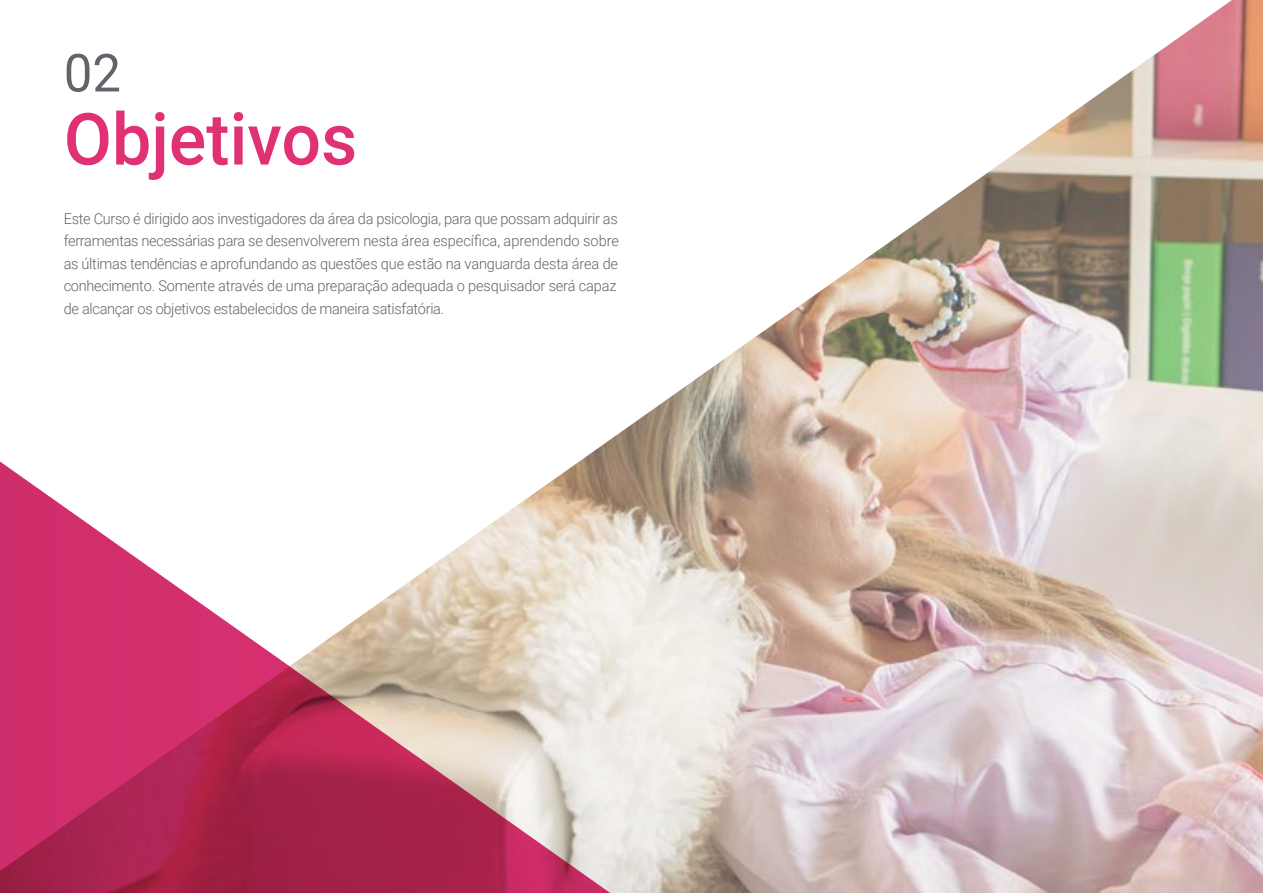
<style>
.page{position:relative;width:1263px;height:893px;background:#fff}
.page>*{position:absolute;margin:0;border:0;box-sizing:border-box;transform-origin:0 0}
.t1{font:500 72px "Roboto";color:#df3174}
.t2{font:52.5px "Roboto";color:#61646a}
.t3{font:300 15px/22.5px "Roboto";letter-spacing:-.02em;color:#61646a}
</style>
<div class="page">
<img style="left:601px;top:0;width:662px;height:893px">
<svg style="left:0;top:446px;width:640px;height:447px"></svg>
<h2 class="t2" style="left:64px;top:36px;width:59px">02</h2>
<h1 class="t1" style="left:64px;top:89px;width:295px">Objetivos</h1>
<p class="t3" style="left:64px;top:207px;width:557px">Este Curso é dirigido aos investigadores da área da psicologia, para que possam adquirir as ferramentas necessárias para se desenvolverem nesta área específica, aprendendo sobre as últimas tendências e aprofundando as questões que estão na vanguarda desta área de conhecimento. Somente através de uma preparação adequada o pesquisador será capaz de alcançar os objetivos estabelecidos de maneira satisfatória.</p>
</div>
